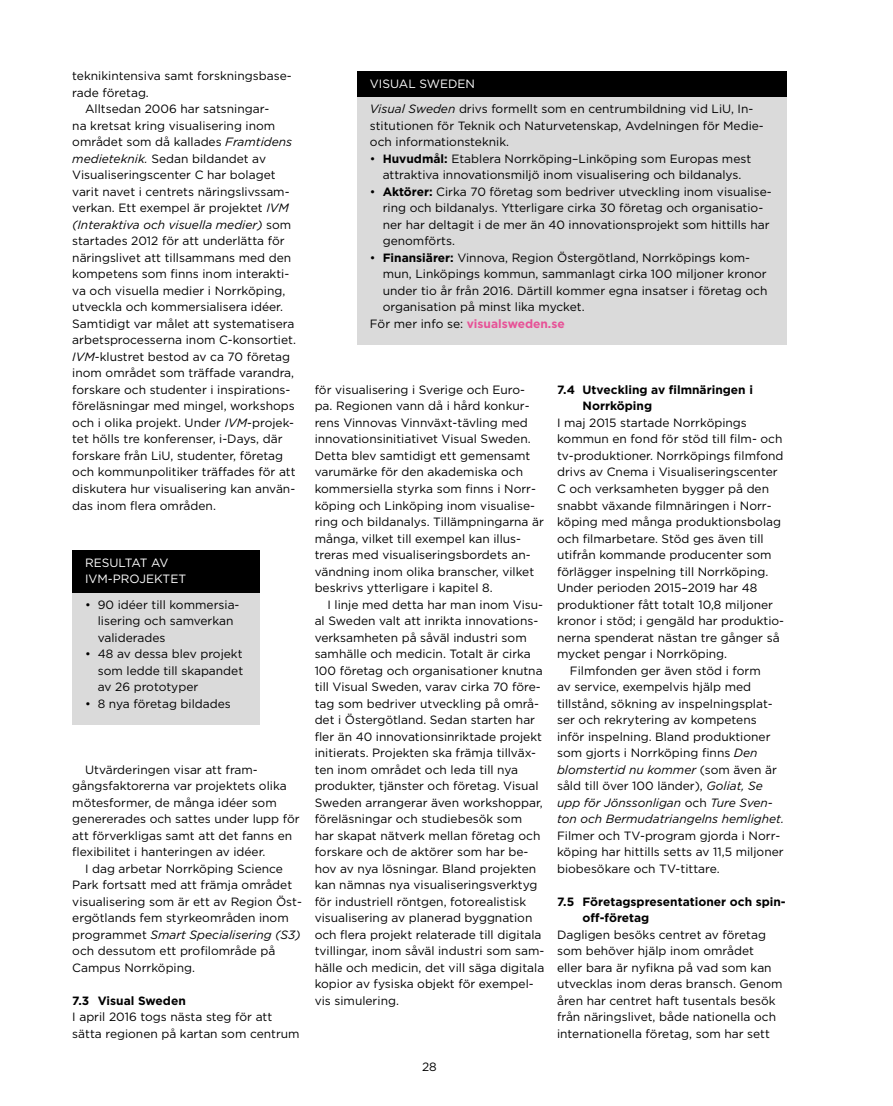
<style>
.page{position:relative;width:893px;height:1106px;background:#fff}
.page>*{position:absolute;margin:0;border:0;box-sizing:border-box;transform-origin:0 0}
.t1{font:12px/16.5px "Gotham";color:#000}
.t2{font:italic 12px "Gotham";color:#000}
.t3{font:700 12px/16.5px "Gotham";color:#000}
.t4{font:12px/16.5px "Gotham";color:#fff}
.t5{font:700 12px "Gotham";color:#e75297}
.s1{font-style:italic}
.s2{font-style:normal}
.s3{font-weight:700}
.s4{font-weight:400;color:#000}
</style>
<div class="page">
<div style="left:72px;top:592px;width:187px;height:132px;background:#dadada"></div>
<div style="left:72px;top:550px;width:187px;height:42px;background:#000"></div>
<div style="left:357px;top:97px;width:430px;height:247px;background:#dadada"></div>
<div style="left:357px;top:71px;width:430px;height:26px;background:#000"></div>
<p class="t1" style="left:72px;top:68px;width:221px">teknikintensiva samt forskningsbase-</p>
<p class="t1" style="left:72px;top:84px;width:78px">rade företag.</p>
<p class="t1" style="left:85px;top:101px;width:186px">Alltsedan 2006 har satsningar-</p>
<p class="t1" style="left:72px;top:117px;width:205px">na kretsat kring visualisering inom</p>
<p class="t1" style="left:72px;top:134px;width:221px">området som då kallades <span class="s1">Framtidens</span></p>
<p class="t1" style="left:72px;top:150px;width:195px"><span class="s1">medieteknik.</span> Sedan bildandet av</p>
<p class="t1" style="left:72px;top:167px;width:205px">Visualiseringscenter C har bolaget</p>
<p class="t1" style="left:72px;top:183px;width:219px">varit navet i centrets näringslivssam-</p>
<p class="t1" style="left:72px;top:200px;width:218px">verkan. Ett exempel är projektet <span class="s1">IVM</span></p>
<p class="t2" style="left:72px;top:217px;width:220px">(Interaktiva och visuella medier) <span class="s2">som</span></p>
<p class="t1" style="left:72px;top:233px;width:214px">startades 2012 för att underlätta för</p>
<p class="t1" style="left:72px;top:249px;width:220px">näringslivet att tillsammans med den</p>
<p class="t1" style="left:72px;top:266px;width:218px">kompetens som finns inom interakti-</p>
<p class="t1" style="left:72px;top:282px;width:215px">va och visuella medier i Norrköping,</p>
<p class="t1" style="left:72px;top:299px;width:212px">utveckla och kommersialisera idéer.</p>
<p class="t1" style="left:72px;top:315px;width:224px">Samtidigt var målet att systematisera</p>
<p class="t1" style="left:72px;top:332px;width:225px">arbetsprocesserna inom C-konsortiet.</p>
<p class="t1" style="left:72px;top:348px;width:219px"><span class="s1">IVM</span>-klustret bestod av ca 70 företag</p>
<p class="t1" style="left:72px;top:365px;width:223px">inom området som träffade varandra,</p>
<p class="t1" style="left:72px;top:381px;width:220px">forskare och studenter i inspirations-</p>
<p class="t1" style="left:72px;top:398px;width:224px">föreläsningar med mingel, workshops</p>
<p class="t1" style="left:72px;top:414px;width:223px">och i olika projekt. Under <span class="s1">IVM</span>-projek-</p>
<p class="t1" style="left:72px;top:431px;width:212px">tet hölls tre konferenser, i-Days, där</p>
<p class="t1" style="left:72px;top:447px;width:212px">forskare från LiU, studenter, företag</p>
<p class="t1" style="left:72px;top:464px;width:225px">och kommunpolitiker träffades för att</p>
<p class="t1" style="left:72px;top:480px;width:224px">diskutera hur visualisering kan använ-</p>
<p class="t1" style="left:72px;top:497px;width:145px">das inom flera områden.</p>
<p class="t4" style="left:85px;top:554px;width:103px">RESULTAT AV<br>IVM-PROJEKTET</p>
<p class="t1" style="left:98px;top:596px;width:143px;text-indent:-13px">• 90 idéer till kommersia&shy;lisering och samverkan validerades</p>
<p class="t1" style="left:98px;top:645px;width:147px;text-align:justify;text-indent:-13px">• 48 av dessa blev projekt som ledde till skapandet av 26 prototyper</p>
<p class="t1" style="left:85px;top:695px;width:147px">• 8 nya företag bildades</p>
<p class="t1" style="left:72px;top:761px;width:229px;text-indent:13px">Utvärderingen visar att fram&shy;gångsfaktorerna var projektets olika mötesformer, de många idéer som genererades och sattes under lupp för att förverkligas samt att det fanns en flexibilitet i hanteringen av idéer.</p>
<p class="t1" style="left:72px;top:860px;width:231px;text-indent:13px">I dag arbetar Norrköping Science Park fortsatt med att främja området visualisering som är ett av Region Öst&shy;ergötlands fem styrkeområden inom programmet <span class="s1">Smart Specialisering (S3) </span>och dessutom ett profilområde på Campus Norrköping.</p>
<p class="t3" style="left:72px;top:992px;width:115px">7.3 Visual Sweden</p>
<p class="t1" style="left:72px;top:1008px;width:229px">I april 2016 togs nästa steg för att sätta regionen på kartan som centrum</p>
<p class="t4" style="left:370px;top:75px;width:107px">VISUAL SWEDEN</p>
<p class="t1" style="left:370px;top:101px;width:395px"><span class="s1">Visual Sweden</span> drivs formellt som en centrumbildning vid LiU, In&shy;stitutionen för Teknik och Naturvetenskap, Avdelningen för Medie&shy;och informationsteknik.</p>
<p class="t1" style="left:370px;top:150px;width:383px;text-align:center">• <span class="s3">Huvudmål:</span> Etablera Norrköping–Linköping som Europas mest attraktiva innovationsmiljö inom visualisering och bildanalys.</p>
<p class="t1" style="left:383px;top:183px;width:391px;text-indent:-13px">• <span class="s3">Aktörer:</span> Cirka 70 företag som bedriver utveckling inom visualise&shy;ring och bildanalys. Ytterligare cirka 30 företag och organisatio&shy;ner har deltagit i de mer än 40 innovationsprojekt som hittills har genomförts.</p>
<p class="t1" style="left:370px;top:249px;width:382px">• <span class="s3">Finansiärer:</span> Vinnova, Region Östergötland, Norrköpings kom-</p>
<p class="t1" style="left:383px;top:266px;width:386px">mun, Linköpings kommun, sammanlagt cirka 100 miljoner kronor</p>
<p class="t1" style="left:383px;top:282px;width:386px">under tio år från 2016. Därtill kommer egna insatser i företag och</p>
<p class="t1" style="left:383px;top:299px;width:204px">organisation på minst lika mycket.</p>
<p class="t5" style="left:370px;top:316px;width:196px"><span class="s4">För mer info se:</span> visualsweden.se</p>
<p class="t1" style="left:315px;top:381px;width:231px">för visualisering i Sverige och Euro&shy;pa. Regionen vann då i hård konkur&shy;rens Vinnovas Vinnväxt-tävling med innovationsinitiativet Visual Sweden.<br>Detta blev samtidigt ett gemensamt varumärke för den akademiska och kommersiella styrka som finns i Norr&shy;köping och Linköping inom visualise&shy;ring och bildanalys. Tillämpningarna är många, vilket till exempel kan illus&shy;treras med visualiseringsbordets an&shy;vändning inom olika branscher, vilket beskrivs ytterligare i kapitel 8.</p>
<p class="t1" style="left:315px;top:596px;width:231px;text-indent:13px">I linje med detta har man inom Visu&shy;al Sweden valt att inrikta innovations&shy;verksamheten på såväl industri som samhälle och medicin. Totalt är cirka 100 företag och organisationer knutna till Visual Sweden, varav cirka 70 före&shy;tag som bedriver utveckling på områ&shy;det i Östergötland. Sedan starten har fler än 40 innovationsinriktade projekt initierats. Projekten ska främja tillväx&shy;ten inom området och leda till nya produkter, tjänster och företag. Visual Sweden arrangerar även workshoppar, föreläsningar och studiebesök som har skapat nätverk mellan företag och forskare och de aktörer som har be&shy;hov av nya lösningar. Bland projekten kan nämnas nya visualiseringsverktyg för industriell röntgen, fotorealistisk visualisering av planerad byggnation och flera projekt relaterade till digitala tvillingar, inom såväl industri som sam&shy;hälle och medicin, det vill säga digitala kopior av fysiska objekt för exempel&shy;vis simulering.</p>
<p class="t1" style="left:422px;top:1058px;width:16px">28</p>
<p class="t3" style="left:583px;top:381px;width:172px;text-indent:-26px">7.4 Utveckling av filmnäringen i<br>Norrköping</p>
<p class="t1" style="left:557px;top:414px;width:191px">I maj 2015 startade Norrköpings</p>
<p class="t1" style="left:557px;top:431px;width:227px">kommun en fond för stöd till film- och</p>
<p class="t1" style="left:557px;top:447px;width:228px">tv-produktioner. Norrköpings filmfond</p>
<p class="t1" style="left:557px;top:464px;width:222px">drivs av Cnema i Visualiseringscenter</p>
<p class="t1" style="left:557px;top:480px;width:214px">C och verksamheten bygger på den</p>
<p class="t1" style="left:557px;top:497px;width:216px">snabbt växande filmnäringen i Norr-</p>
<p class="t1" style="left:557px;top:513px;width:226px">köping med många produktionsbolag</p>
<p class="t1" style="left:557px;top:530px;width:208px">och filmarbetare. Stöd ges även till</p>
<p class="t1" style="left:557px;top:546px;width:216px">utifrån kommande producenter som</p>
<p class="t1" style="left:557px;top:563px;width:213px">förlägger inspelning till Norrköping.</p>
<p class="t1" style="left:557px;top:579px;width:202px">Under perioden 2015–2019 har 48</p>
<p class="t1" style="left:557px;top:596px;width:218px">produktioner fått totalt 10,8 miljoner</p>
<p class="t1" style="left:557px;top:612px;width:229px">kronor i stöd; i gengäld har produktio-</p>
<p class="t1" style="left:557px;top:629px;width:224px">nerna spenderat nästan tre gånger så</p>
<p class="t1" style="left:557px;top:645px;width:172px">mycket pengar i Norrköping.</p>
<p class="t1" style="left:570px;top:662px;width:193px">Filmfonden ger även stöd i form</p>
<p class="t1" style="left:557px;top:678px;width:196px">av service, exempelvis hjälp med</p>
<p class="t1" style="left:557px;top:695px;width:217px">tillstånd, sökning av inspelningsplat-</p>
<p class="t1" style="left:557px;top:711px;width:201px">ser och rekrytering av kompetens</p>
<p class="t1" style="left:557px;top:728px;width:215px">inför inspelning. Bland produktioner</p>
<p class="t1" style="left:557px;top:744px;width:202px">som gjorts i Norrköping finns <span class="s1">Den</span></p>
<p class="t2" style="left:557px;top:761px;width:221px">blomstertid nu kommer <span class="s2">(som även är</span></p>
<p class="t1" style="left:557px;top:777px;width:207px">såld till över 100 länder), <span class="s1">Goliat, Se</span></p>
<p class="t2" style="left:557px;top:794px;width:217px">upp för Jönssonligan <span class="s2">och</span> Ture Sven-</p>
<p class="t2" style="left:557px;top:811px;width:229px">ton och Bermudatriangelns hemlighet.</p>
<p class="t1" style="left:557px;top:827px;width:228px">Filmer och TV-program gjorda i Norr&shy;köping har hittills setts av 11,5 miljoner biobesökare och TV-tittare.</p>
<p class="t3" style="left:583px;top:893px;width:205px;text-indent:-26px">7.5 Företagspresentationer och spin&shy;off-företag</p>
<p class="t1" style="left:557px;top:926px;width:227px">Dagligen besöks centret av företag som behöver hjälp inom området<br>eller bara är nyfikna på vad som kan utvecklas inom deras bransch. Genom åren har centret haft tusentals besök från näringslivet, både nationella och internationella företag, som har sett</p>
</div>
